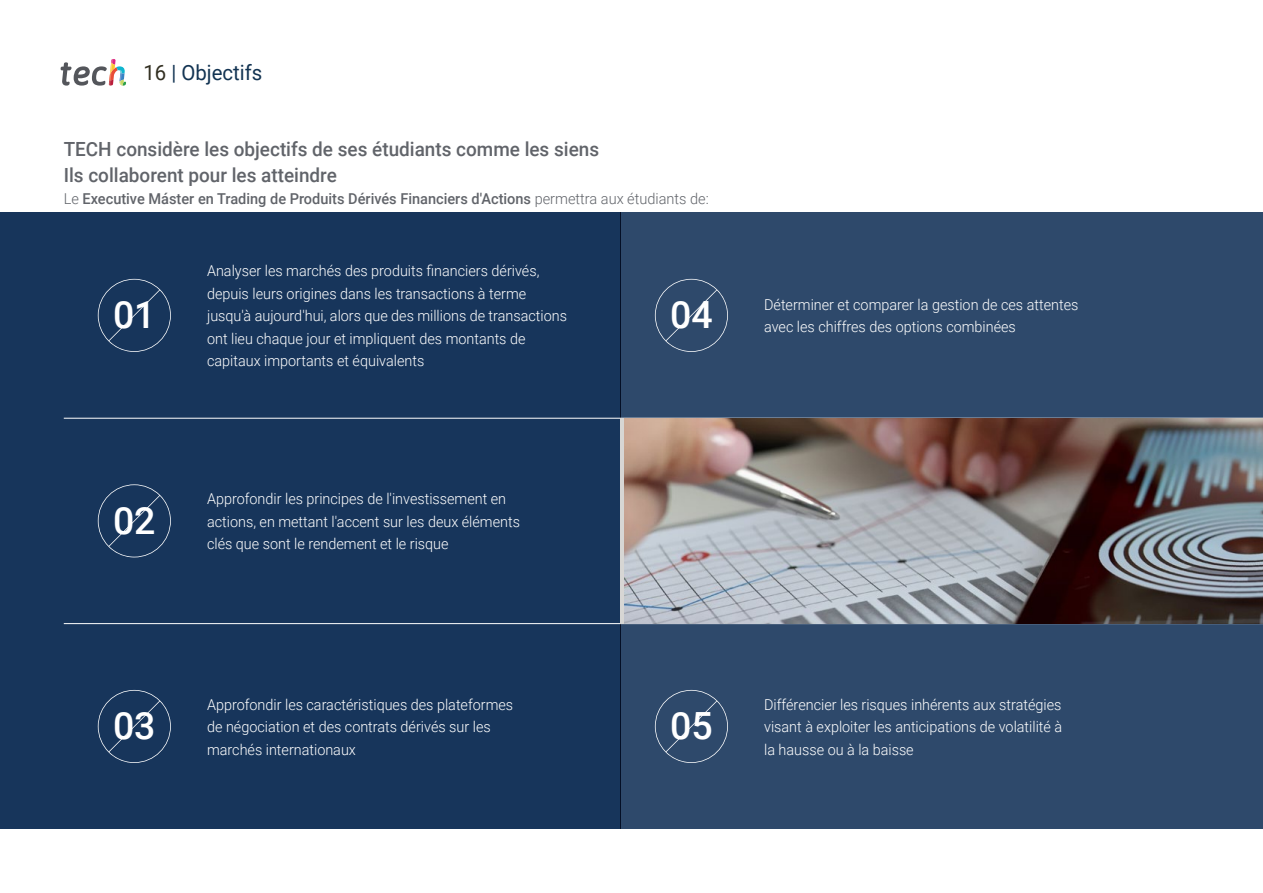
<style>
.page{position:relative;width:1263px;height:893px;background:#fff}
.page>*{position:absolute;margin:0;border:0;box-sizing:border-box;transform-origin:0 0}
.t1{font:500 37.5px "Roboto";color:#fff}
.t2{font:21px "Roboto";color:#123352}
.t3{font:500 19.5px/25.5px "Roboto";color:#61646a}
.t4{font:300 15px/22.5px "Roboto";color:#fff;scale:.96 1}
.t5{font:500 15px "Roboto";color:#61646a}
.s1{color:#312e20}
.s2{font-weight:300}
</style>
<div class="page">
<div style="left:0;top:213px;width:621px;height:616px;background:#17355b"></div>
<div style="left:621px;top:213px;width:642px;height:616px;background:#2e496b"></div>
<svg style="left:98px;top:279px;width:73px;height:73px"></svg>
<svg style="left:98px;top:484px;width:73px;height:73px"></svg>
<svg style="left:98px;top:690px;width:73px;height:73px"></svg>
<svg style="left:655px;top:279px;width:73px;height:73px"></svg>
<hr style="left:64px;top:418px;width:1199px;height:1px;background:#fff">
<hr style="left:64px;top:623px;width:1199px;height:1px;background:#fff">
<img style="left:625px;top:418px;width:638px;height:206px">
<svg style="left:655px;top:690px;width:73px;height:73px"></svg>
<svg style="left:61px;top:59px;width:65px;height:27px"></svg>
<h2 class="t2" style="left:144px;top:57px;width:120px"><span class="s1">16</span> | Objectifs</h2>
<h3 class="t3" style="left:64px;top:136px;width:537px">TECH considère les objectifs de ses étudiants comme les siens<br>Ils collaborent pour les atteindre</h3>
<p class="t5" style="left:64px;top:188px;width:647px"><span class="s2">Le</span> Executive Máster en Trading de Produits Dérivés Financiers d'Actions <span class="s2">permettra aux étudiants de:</span></p>
<h1 class="t1" style="left:113px;top:288px;width:44px">01</h1>
<h1 class="t1" style="left:113px;top:494px;width:44px">02</h1>
<p class="t4" style="left:207px;top:259px;width:376px">Analyser les marchés des produits financiers dérivés, depuis leurs origines dans les transactions à terme jusqu'à aujourd'hui, alors que des millions de transactions ont lieu chaque jour et impliquent des montants de capitaux importants et équivalents</p>
<p class="t4" style="left:207px;top:487px;width:327px">Approfondir les principes de l'investissement en actions, en mettant l'accent sur les deux éléments clés que sont le rendement et le risque</p>
<h1 class="t1" style="left:670px;top:288px;width:44px">04</h1>
<p class="t4" style="left:764px;top:293px;width:329px">Déterminer et comparer la gestion de ces attentes avec les chiffres des options combinées</p>
<h1 class="t1" style="left:113px;top:699px;width:44px">03</h1>
<p class="t4" style="left:207px;top:692px;width:320px">Approfondir les caractéristiques des plateformes de négociation et des contrats dérivés sur les marchés internationaux</p>
<h1 class="t1" style="left:670px;top:699px;width:44px">05</h1>
<p class="t4" style="left:764px;top:692px;width:312px;text-align:justify">Différencier les risques inhérents aux stratégies visant à exploiter les anticipations de volatilité à la hausse ou à la baisse</p>
</div>
